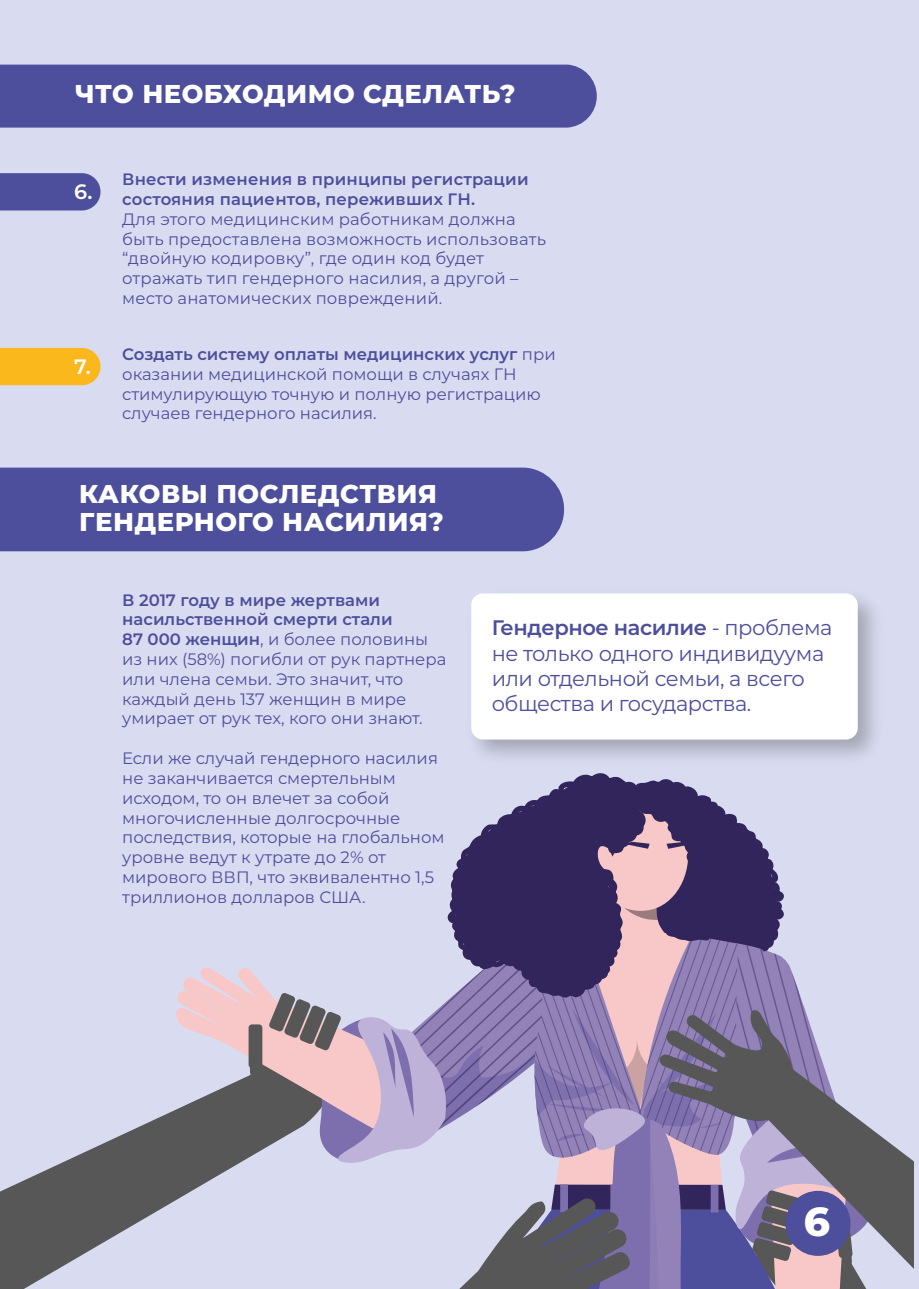
<style>
.page{position:relative;width:919px;height:1289px;background:#fff}
.page>*{position:absolute;margin:0;border:0;box-sizing:border-box;transform-origin:0 0}
.t1{font:800 40.5px "Montserrat";color:#fff}
.t2{font:800 25.8px/28.5px "Montserrat";letter-spacing:.02em;color:#fff}
.t3{font:21px/25.2px "Montserrat";letter-spacing:-.02em;color:#4d4e9c}
.t4{font:600 20.85px "Montserrat";color:#fff}
.t5{font:16.5px/19.8px "Montserrat";color:#4d4e9c}
.t6{font:600 16.5px/19.8px "Montserrat";letter-spacing:.01em;color:#4d4e9c}
.s1{font-weight:600}
</style>
<div class="page">
<div style="left:0;top:0;width:918px;height:1288px;background:#d9dcf0"></div>
<div style="left:0;top:65px;width:596px;height:63px;background:#4d4e9c"></div>
<div style="left:0;top:173px;width:100px;height:37px;background:#4d4e9c"></div>
<div style="left:0;top:348px;width:100px;height:37px;background:#fab81c"></div>
<svg style="left:0;top:1109px;width:269px;height:179px"></svg>
<svg style="left:176px;top:967px;width:93px;height:179px"></svg>
<div style="left:248px;top:1024px;width:14px;height:43px;background:#575757;border-radius:3px"></div>
<svg style="left:269px;top:773px;width:644px;height:515px"></svg>
<img style="left:471px;top:595px;width:405px;height:162px">
<div style="left:471px;top:593px;width:386px;height:146px;background:#fff;border-radius:12px"></div>
<div style="left:0;top:467px;width:564px;height:84px;background:#4d4e9c"></div>
<div style="left:785px;top:1190px;width:65px;height:65px;background:#4d4e9c;border-radius:50%"></div>
<h2 class="t2" style="left:75px;top:78px;width:442px">ЧТО НЕОБХОДИМО СДЕЛАТЬ?</h2>
<p class="t4" style="left:74px;top:177px;width:20px">6.</p>
<p class="t6" style="left:122px;top:169px;width:408px">Внести изменения в принципы регистрации состояния пациентов, переживших ГН.</p>
<p class="t5" style="left:122px;top:208px;width:425px">Для этого медицинским работникам должна быть предоставлена возможность использовать “двойную кодировку”, где один код будет отражать тип гендерного насилия, а другой – место анатомических повреждений.</p>
<p class="t4" style="left:74px;top:351px;width:18px">7.</p>
<p class="t5" style="left:122px;top:343px;width:435px"><span class="s1">Создать систему оплаты медицинских услуг</span> при оказании медицинской помощи в случаях ГН стимулирующую точную и полную регистрацию случаев гендерного насилия.</p>
<h2 class="t2" style="left:79px;top:478px;width:366px">КАКОВЫ ПОСЛЕДСТВИЯ<br>ГЕНДЕРНОГО НАСИЛИЯ?</h2>
<p class="t5" style="left:122px;top:589px;width:325px"><span class="s1">В 2017 году в мире жертвами насильственной смерти стали<br>87 000 женщин</span>, и более половины из них (58%) погибли от рук партнера или члена семьи. Это значит, что каждый день 137 женщин в мире умирает от рук тех, кого они знают.</p>
<p class="t5" style="left:122px;top:747px;width:324px">Если же случай гендерного насилия не заканчивается смертельным исходом, то он влечет за собой многочисленные долгосрочные последствия, которые на глобальном уровне ведут к утрате до 2% от мирового ВВП, что эквивалентно 1,5 триллионов долларов США.</p>
<p class="t3" style="left:491px;top:614px;width:342px"><span class="s1">Гендерное насилие</span> - проблема не только одного индивидуума или отдельной семьи, а всего общества и государства.</p>
<h1 class="t1" style="left:803px;top:1191px;width:28px">6</h1>
</div>
